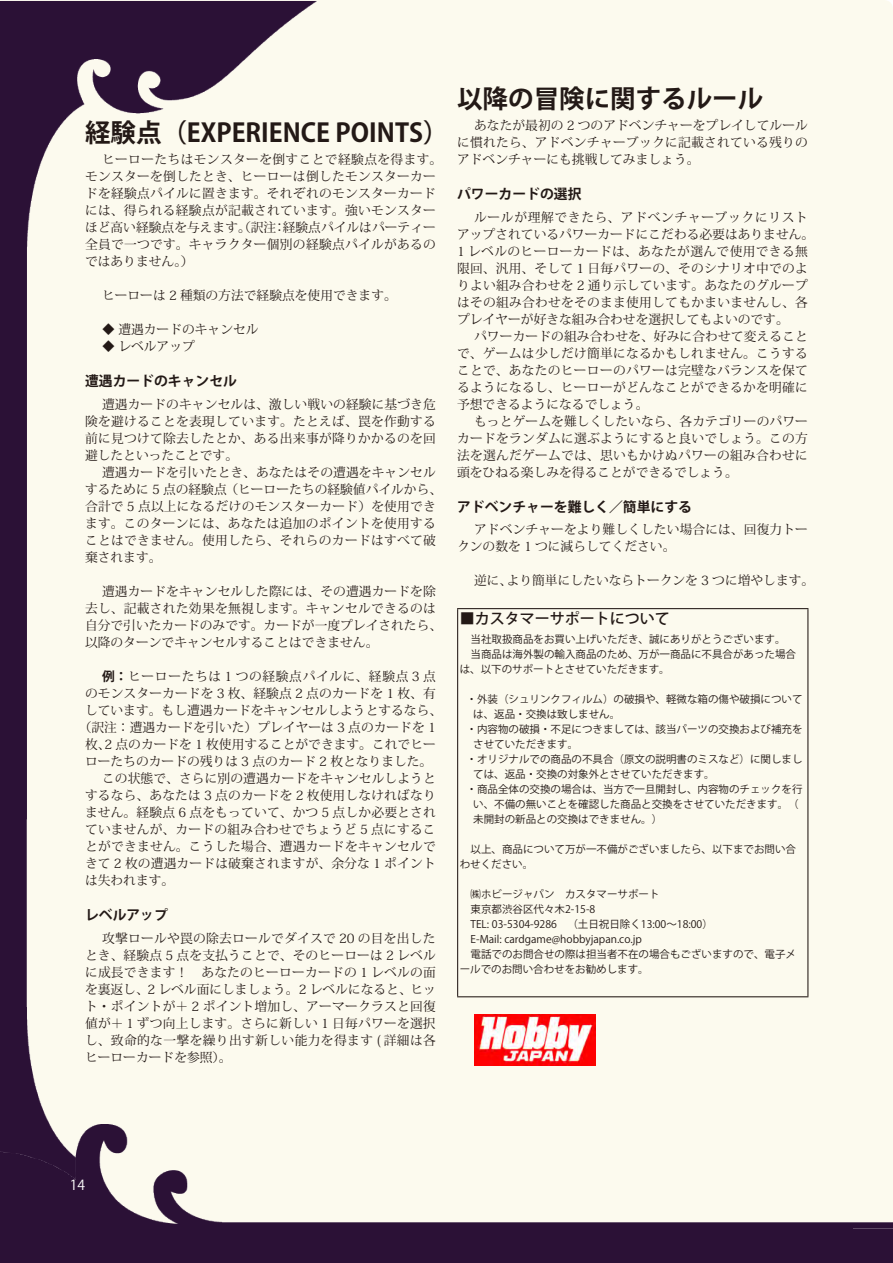
<style>
.page{position:relative;width:893px;height:1263px;background:#fff}
.page>*{position:absolute;margin:0;border:0;box-sizing:border-box;transform-origin:0 0}
.t1{font:700 25.5px "Koz Go Std";color:#231916}
.t2{font:500 15px "Koz Go Std";color:#231916}
.t3{font:700 13.8px "Koz Go Std";color:#231916}
.t4{font:13.8px "Koz Go Std";color:#fff}
.t5{font:12.75px/17px "Koz Min Pro";letter-spacing:.015em;color:#231916}
.t6{font:12.75px "Koz Min Pro";letter-spacing:.05em;color:#231916}
.t7{font:10.5px/15px "Koz Go Std";color:#231916}
.s1{font-family:"Koz Go Std";font-weight:700}
</style>
<div class="page">
<div style="left:316px;top:0;width:576px;height:1124px;background:#fcfaee"></div>
<img style="left:0;top:0;width:316px;height:1008px">
<img style="left:0;top:1008px;width:316px;height:116px">
<img style="left:0;top:1124px;width:892px;height:139px">
<svg style="left:892px;top:6px;width:1px;height:1125px"></svg>
<img style="left:853px;top:1131px;width:40px;height:132px">
<hr style="left:457px;top:608px;width:351px;height:1px;background:#231916">
<hr style="left:457px;top:609px;width:1px;height:387px;background:#231916">
<hr style="left:807px;top:609px;width:1px;height:387px;background:#231916">
<hr style="left:457px;top:996px;width:351px;height:1px;background:#231916">
<img style="left:474px;top:1014px;width:122px;height:51px">
<h1 class="t1" style="left:85px;top:116px;width:365px">経験点（EXPERIENCE POINTS）</h1>
<p class="t5" style="left:85px;top:151px;width:359px;text-indent:17px">ヒーローたちはモンスターを倒すことで経験点を得ます。モンスターを倒したとき、ヒーローは倒したモンスターカードを経験点パイルに置きます。それぞれのモンスターカードには、得られる経験点が記載されています。強いモンスターほど高い経験点を与えます。（訳注：経験点パイルはパーティー全員で一つです。キャラクター個別の経験点パイルがあるのではありません。）</p>
<p class="t5" style="left:102px;top:287px;width:296px">ヒーローは 2 種類の方法で経験点を使用できます。</p>
<p class="t5" style="left:102px;top:321px;width:158px">◆ 遭遇カードのキャンセル</p>
<p class="t5" style="left:102px;top:338px;width:94px">◆ レベルアップ</p>
<p class="t3" style="left:85px;top:372px;width:154px">遭遇カードのキャンセル</p>
<p class="t5" style="left:85px;top:395px;width:352px;text-align:justify;text-indent:17px">遭遇カードのキャンセルは、激しい戦いの経験に基づき危険を避けることを表現しています。たとえば、罠を作動する前に見つけて除去したとか、ある出来事が降りかかるのを回避したといったことです。</p>
<p class="t5" style="left:85px;top:463px;width:359px;text-indent:17px">遭遇カードを引いたとき、あなたはその遭遇をキャンセルするために 5 点の経験点（ヒーローたちの経験値パイルから、合計で 5 点以上になるだけのモンスターカード）を使用できます。このターンには、あなたは追加のポイントを使用することはできません。使用したら、それらのカードはすべて破棄されます。</p>
<p class="t5" style="left:85px;top:582px;width:359px;text-indent:17px">遭遇カードをキャンセルした際には、その遭遇カードを除去し、記載された効果を無視します。キャンセルできるのは自分で引いたカードのみです。カードが一度プレイされたら、以降のターンでキャンセルすることはできません。</p>
<p class="t6" style="left:102px;top:667px;width:335px"><span class="s1">例：</span>ヒーローたちは 1 つの経験点パイルに、経験点 3 点</p>
<p class="t5" style="left:85px;top:684px;width:352px">のモンスターカードを 3 枚、経験点 2 点のカードを 1 枚、有</p>
<p class="t5" style="left:85px;top:701px;width:359px">しています。もし遭遇カードをキャンセルしようとするなら、</p>
<p class="t5" style="left:79px;top:718px;width:359px">（訳注：遭遇カードを引いた）プレイヤーは 3 点のカードを 1</p>
<p class="t5" style="left:85px;top:735px;width:352px">枚、2 点のカードを 1 枚使用することができます。これでヒー</p>
<p class="t5" style="left:85px;top:752px;width:349px">ローたちのカードの残りは 3 点のカード 2 枚となりました。</p>
<p class="t5" style="left:102px;top:769px;width:335px">この状態で、さらに別の遭遇カードをキャンセルしようと</p>
<p class="t5" style="left:85px;top:786px;width:352px">するなら、あなたは 3 点のカードを 2 枚使用しなければなり</p>
<p class="t5" style="left:85px;top:803px;width:352px">ません。経験点 6 点をもっていて、かつ 5 点しか必要とされ</p>
<p class="t5" style="left:85px;top:820px;width:352px">ていませんが、カードの組み合わせでちょうど 5 点にするこ</p>
<p class="t5" style="left:85px;top:837px;width:352px">とができません。こうした場合、遭遇カードをキャンセルで</p>
<p class="t5" style="left:85px;top:854px;width:352px">きて 2 枚の遭遇カードは破棄されますが、余分な 1 ポイント</p>
<p class="t5" style="left:85px;top:871px;width:91px">は失われます。</p>
<p class="t3" style="left:85px;top:906px;width:84px">レベルアップ</p>
<p class="t5" style="left:85px;top:929px;width:352px;text-align:justify;text-indent:17px">攻撃ロールや罠の除去ロールでダイスで 20 の目を出したとき、経験点 5 点を支払うことで、そのヒーローは 2 レベルに成長できます！　あなたのヒーローカードの 1 レベルの面を裏返し、2 レベル面にしましょう。2 レベルになると、ヒット・ポイントが＋ 2 ポイント増加し、アーマークラスと回復値が＋１ずつ向上します。さらに新しい 1 日毎パワーを選択し、致命的な一撃を繰り出す新しい能力を得ます ( 詳細は各ヒーローカードを参照）。</p>
<h1 class="t1" style="left:457px;top:82px;width:308px">以降の冒険に関するルール</h1>
<p class="t5" style="left:457px;top:117px;width:352px;text-align:justify;text-indent:17px">あなたが最初の 2 つのアドベンチャーをプレイしてルールに慣れたら、アドベンチャーブックに記載されている残りのアドベンチャーにも挑戦してみましょう。</p>
<p class="t3" style="left:457px;top:185px;width:126px">パワーカードの選択</p>
<p class="t5" style="left:457px;top:208px;width:359px;text-indent:17px">ルールが理解できたら、アドべンチャーブックにリストアップされているパワーカードにこだわる必要はありません。<br>1 レベルのヒーローカードは、あなたが選んで使用できる無限回、汎用、そして 1 日毎パワーの、そのシナリオ中でのよりよい組み合わせを 2 通り示しています。あなたのグループはその組み合わせをそのまま使用してもかまいませんし、各プレイヤーが好きな組み合わせを選択してもよいのです。</p>
<p class="t5" style="left:457px;top:327px;width:352px;text-align:justify;text-indent:17px">パワーカードの組み合わせを、好みに合わせて変えることで、ゲームは少しだけ簡単になるかもしれません。こうすることで、あなたのヒーローのパワーは完璧なバランスを保てるようになるし、ヒーローがどんなことができるかを明確に予想できるようになるでしょう。</p>
<p class="t5" style="left:457px;top:412px;width:352px;text-align:justify;text-indent:17px">もっとゲームを難しくしたいなら、各カテゴリーのパワーカードをランダムに選ぶようにすると良いでしょう。この方法を選んだゲームでは、思いもかけぬパワーの組み合わせに頭をひねる楽しみを得ることができるでしょう。</p>
<p class="t3" style="left:457px;top:498px;width:236px">アドベンチャーを難しく／簡単にする</p>
<p class="t5" style="left:457px;top:521px;width:352px;text-indent:17px">アドベンチャーをより難しくしたい場合には、回復力トークンの数を 1 つに減らしてください。</p>
<p class="t5" style="left:474px;top:572px;width:342px">逆に、より簡単にしたいならトークンを 3 つに増やします。</p>
<p class="t2" style="left:460px;top:609px;width:211px">■カスタマーサポートについて</p>
<p class="t7" style="left:471px;top:632px;width:317px">当社取扱商品をお買い上げいただき、誠にありがとうございます。</p>
<p class="t7" style="left:471px;top:647px;width:327px">当商品は海外製の輸入商品のため、万が一商品に不具合があった場合</p>
<p class="t7" style="left:460px;top:662px;width:211px">は、以下のサポートとさせていただきます。</p>
<p class="t7" style="left:466px;top:692px;width:337px">・外装（シュリンクフィルム）の破損や、軽微な箱の傷や破損について</p>
<p class="t7" style="left:473px;top:707px;width:148px">は、返品・交換は致しません。</p>
<p class="t7" style="left:466px;top:722px;width:337px">・内容物の破損・不足につきましては、該当パーツの交換および補充を</p>
<p class="t7" style="left:473px;top:737px;width:106px">させていただきます。</p>
<p class="t7" style="left:466px;top:752px;width:337px">・オリジナルでの商品の不具合（原文の説明書のミスなど）に関しまし</p>
<p class="t7" style="left:473px;top:767px;width:243px">ては、返品・交換の対象外とさせていただきます。</p>
<p class="t7" style="left:466px;top:782px;width:337px">・商品全体の交換の場合は、当方で一旦開封し、内容物のチェックを行</p>
<p class="t7" style="left:473px;top:797px;width:327px">い、不備の無いことを確認した商品と交換をさせていただきます。（</p>
<p class="t7" style="left:473px;top:812px;width:190px">未開封の新品との交換はできません。）</p>
<p class="t7" style="left:460px;top:842px;width:338px;text-indent:11px">以上、商品について万が一不備がございましたら、以下までお問い合わせください。</p>
<p class="t7" style="left:471px;top:887px;width:190px">㈱ホビージャパン　カスタマーサポート</p>
<p class="t7" style="left:471px;top:902px;width:126px">東京都渋谷区代々木2-15-8</p>
<p class="t7" style="left:471px;top:917px;width:244px">TEL: 03-5304-9286　（土日祝日除く13:00～18:00）</p>
<p class="t7" style="left:471px;top:932px;width:173px">E-Mail: cardgame@hobbyjapan.co.jp</p>
<p class="t7" style="left:471px;top:947px;width:327px">電話でのお問合せの際は担当者不在の場合もございますので、電子メ</p>
<p class="t7" style="left:460px;top:962px;width:190px">ールでのお問い合わせをお勧めします。</p>
<p class="t4" style="left:70px;top:1176px;width:17px">14</p>
</div>
